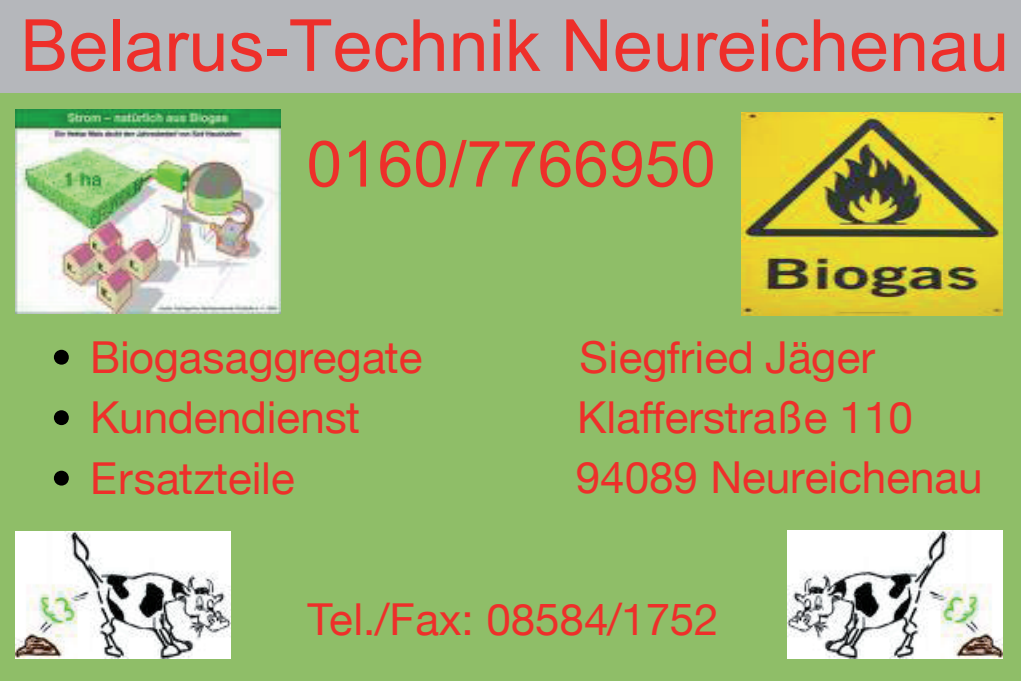
<style>
.page{position:relative;width:1021px;height:681px;background:#fff}
.page>*{position:absolute;margin:0;border:0;box-sizing:border-box;transform-origin:0 0}
.t1{font:72px "Arial";color:#ee2f2a}
.t2{font:64px "Arial";color:#ee2f2a}
.t3{font:44px "Helvetica Neue";color:#ee2f2a}
</style>
<div class="page">
<div style="left:0;top:1px;width:1020px;height:679px;background:#8fbe68"></div>
<div style="left:0;top:0;width:1020px;height:92px;background:#b5b7bb"></div>
<svg style="left:54px;top:349px;width:15px;height:15px"></svg>
<svg style="left:54px;top:410px;width:15px;height:15px"></svg>
<svg style="left:54px;top:470px;width:15px;height:15px"></svg>
<img style="left:16px;top:110px;width:264px;height:203px">
<img style="left:787px;top:530px;width:215px;height:127px">
<img style="left:16px;top:531px;width:214px;height:127px">
<img style="left:741px;top:112px;width:261px;height:204px">
<h1 class="t1" style="left:20px;top:-2px;width:990px">Belarus-Technik Neureichenau</h1>
<h2 class="t2" style="left:306px;top:122px;width:411px">0160/7766950</h2>
<p class="t3" style="left:90px;top:331px;width:334px">Biogasaggregate</p>
<p class="t3" style="left:579px;top:331px;width:297px">Siegfried Jäger</p>
<p class="t3" style="left:90px;top:391px;width:271px">Kundendienst</p>
<p class="t3" style="left:577px;top:391px;width:337px">Klafferstraße 110</p>
<p class="t3" style="left:90px;top:451px;width:206px">Ersatzteile</p>
<p class="t3" style="left:575px;top:450px;width:408px">94089 Neureichenau</p>
<p class="t3" style="left:307px;top:593px;width:412px">Tel./Fax: 08584/1752</p>
</div>
